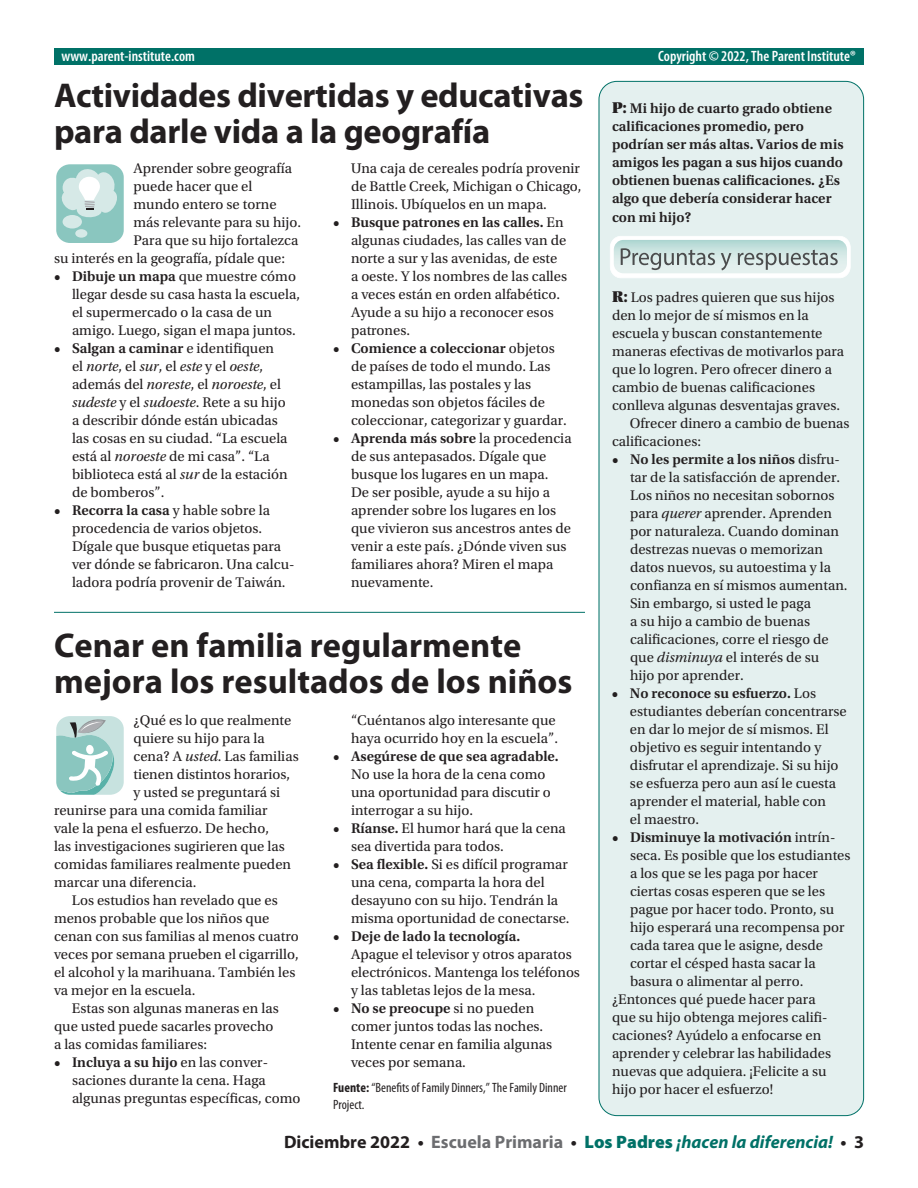
<style>
.page{position:relative;width:918px;height:1188px;background:#fff}
.page>*{position:absolute;margin:0;border:0;box-sizing:border-box;transform-origin:0 0}
.t1{font:700 34.5px/36px "Myriad Pro";letter-spacing:-.01em;color:#231f20}
.t2{font:italic 700 18px "Myriad Pro";color:#007167}
.t3{font:600 condensed 15px "Myriad Pro";color:#fff}
.t4{font:14.7px/18px "Utopia Std";color:#231f20}
.t5{font:600 14.7px/18px "Utopia Std";color:#231f20}
.t6{font:condensed 13.5px/16.5px "Myriad Pro";color:#231f20}
.s1{font-family:"Utopia Std Black Headline";font-weight:400;font-size:16.5px}
.s2{font-weight:600}
.s3{font-style:italic}
.s4{font-family:"Utopia Std Black Headline";font-size:16.5px}
.s5{font-weight:400}
.s6{font-weight:700}
.s7{font-style:normal;color:#231f20}
.s8{font-style:normal;color:#6c6d70}
.s9{font-weight:900;font-style:normal}
</style>
<div class="page">
<div style="left:599px;top:81px;width:265px;height:1035px;background:#e4f0ef;border-radius:18px"></div>
<div style="left:54px;top:49px;width:810px;height:16px;background:#007167"></div>
<svg style="left:610px;top:236px;width:241px;height:42px"></svg>
<svg style="left:56px;top:716px;width:68px;height:79px;background:#acd3cf"></svg>
<svg style="left:56px;top:164px;width:68px;height:79px;background:#b1d7d3"></svg>
<hr style="left:54px;top:612px;width:531px;height:1px;background:#007167">
<p class="t3" style="left:62px;top:46px;width:135px">www.parent-institute.com</p>
<p class="t3" style="left:658px;top:46px;width:199px">Copyright © 2022, The Parent Institute®</p>
<h1 class="t1" style="left:54px;top:76px;width:531px">Actividades divertidas y educativas para darle vida a la geografía</h1>
<p class="t5" style="left:612px;top:99px;width:233px"><span class="s1">P:</span> Mi hijo de cuarto grado obtiene calificaciones promedio, pero podrían ser más altas. Varios de mis amigos les pagan a sus hijos cuando obtienen buenas calificaciones. ¿Es algo que debería considerar hacer</p>
<p class="t5" style="left:612px;top:209px;width:81px">con mi hijo?</p>
<p class="t4" style="left:351px;top:159px;width:232px;text-align:justify">Una caja de cereales podría provenir de Battle Creek, Michigan o Chicago, Illinois. Ubíquelos en un mapa.</p>
<p class="t4" style="left:351px;top:213px;width:218px;text-indent:-18px"><span class="s2">• Busque patrones en las calles.</span> En algunas ciudades, las calles van de norte a sur y las avenidas, de este a oeste. Y los nombres de las calles a veces están en orden alfabético.<br>Ayude a su hijo a reconocer esos patrones.</p>
<p class="t4" style="left:351px;top:339px;width:217px;text-indent:-18px"><span class="s2">• Comience a coleccionar</span> objetos de países de todo el mundo. Las estampillas, las postales y las monedas son objetos fáciles de coleccionar, categorizar y guardar.</p>
<p class="t4" style="left:351px;top:429px;width:222px;text-indent:-18px"><span class="s2">• Aprenda más sobre</span> la procedencia de sus antepasados. Dígale que busque los lugares en un mapa.<br>De ser posible, ayude a su hijo a aprender sobre los lugares en los que vivieron sus ancestros antes de venir a este país. ¿Dónde viven sus familiares ahora? Miren el mapa nuevamente.</p>
<p class="t4" style="left:134px;top:159px;width:160px">Aprender sobre geografía</p>
<p class="t4" style="left:134px;top:177px;width:120px">puede hacer que el</p>
<p class="t4" style="left:134px;top:195px;width:145px">mundo entero se torne</p>
<p class="t4" style="left:134px;top:213px;width:169px">más relevante para su hijo.</p>
<p class="t4" style="left:134px;top:231px;width:166px">Para que su hijo fortalezca</p>
<p class="t4" style="left:54px;top:249px;width:233px">su interés en la geografía, pídale que:</p>
<p class="t4" style="left:72px;top:267px;width:230px;text-indent:-18px"><span class="s2">• Dibuje un mapa</span> que muestre cómo llegar desde su casa hasta la escuela, el supermercado o la casa de un amigo. Luego, sigan el mapa juntos.</p>
<p class="t4" style="left:72px;top:339px;width:217px;text-indent:-18px"><span class="s2">• Salgan a caminar</span> e identifiquen el <span class="s3">norte</span>, el <span class="s3">sur</span>, el <span class="s3">este</span> y el <span class="s3">oeste</span>, además del <span class="s3">noreste</span>, el <span class="s3">noroeste</span>, el <span class="s3">sudeste</span> y el <span class="s3">sudoeste</span>. Rete a su hijo a describir dónde están ubicadas las cosas en su ciudad. “La escuela está al <span class="s3">noroeste</span> de mi casa”. “La biblioteca está al <span class="s3">sur</span> de la estación de bomberos”.</p>
<p class="t4" style="left:72px;top:501px;width:224px;text-indent:-18px"><span class="s2">• Recorra la casa</span> y hable sobre la procedencia de varios objetos.<br>Dígale que busque etiquetas para ver dónde se fabricaron. Una calcu&shy;ladora podría provenir de Taiwán.</p>
<p class="t4" style="left:612px;top:288px;width:224px"><span class="s4">R:</span> Los padres quieren que sus hijos</p>
<p class="t4" style="left:612px;top:306px;width:198px">den lo mejor de sí mismos en la</p>
<p class="t4" style="left:612px;top:324px;width:212px">escuela y buscan constantemente</p>
<p class="t4" style="left:612px;top:342px;width:234px">maneras efectivas de motivarlos para</p>
<p class="t4" style="left:612px;top:360px;width:222px">que lo logren. Pero ofrecer dinero a</p>
<p class="t4" style="left:612px;top:378px;width:205px">cambio de buenas calificaciones</p>
<p class="t4" style="left:612px;top:396px;width:230px">conlleva algunas desventajas graves.</p>
<p class="t4" style="left:630px;top:414px;width:221px">Ofrecer dinero a cambio de buenas</p>
<p class="t4" style="left:612px;top:432px;width:91px">calificaciones:</p>
<p class="t4" style="left:630px;top:450px;width:219px;text-indent:-18px"><span class="s2">• No les permite a los niños</span> disfru&shy;tar de la satisfacción de aprender.<br>Los niños no necesitan sobornos para <span class="s3">querer</span> aprender. Aprenden por naturaleza. Cuando dominan destrezas nuevas o memorizan datos nuevos, su autoestima y la confianza en sí mismos aumentan.<br>Sin embargo, si usted le paga<br>a su hijo a cambio de buenas calificaciones, corre el riesgo de que <span class="s3">disminuya</span> el interés de su<br>hijo por aprender.</p>
<p class="t4" style="left:630px;top:684px;width:218px;text-indent:-18px"><span class="s2">• No reconoce su esfuerzo.</span> Los estudiantes deberían concentrarse en dar lo mejor de sí mismos. El objetivo es seguir intentando y disfrutar el aprendizaje. Si su hijo se esfuerza pero aun así le cuesta aprender el material, hable con<br>el maestro.</p>
<p class="t5" style="left:612px;top:828px;width:225px">• Disminuye la motivación <span class="s5">intrín-</span></p>
<p class="t4" style="left:630px;top:846px;width:222px">seca. Es posible que los estudiantes</p>
<p class="t4" style="left:630px;top:864px;width:190px">a los que se les paga por hacer</p>
<p class="t4" style="left:630px;top:882px;width:197px">ciertas cosas esperen que se les</p>
<p class="t4" style="left:630px;top:900px;width:206px">pague por hacer todo. Pronto, su</p>
<p class="t4" style="left:630px;top:918px;width:216px">hijo esperará una recompensa por</p>
<p class="t4" style="left:630px;top:936px;width:195px">cada tarea que le asigne, desde</p>
<p class="t4" style="left:630px;top:954px;width:187px">cortar el césped hasta sacar la</p>
<p class="t4" style="left:630px;top:972px;width:175px">basura o alimentar al perro.</p>
<p class="t4" style="left:612px;top:990px;width:205px">¿Entonces qué puede hacer para</p>
<p class="t4" style="left:612px;top:1008px;width:217px">que su hijo obtenga mejores califi-</p>
<p class="t4" style="left:612px;top:1026px;width:211px">caciones? Ayúdelo a enfocarse en</p>
<p class="t4" style="left:612px;top:1044px;width:221px">aprender y celebrar las habilidades</p>
<p class="t4" style="left:612px;top:1062px;width:216px">nuevas que adquiera. ¡Felicite a su</p>
<p class="t4" style="left:612px;top:1080px;width:163px">hijo por hacer el esfuerzo!</p>
<h1 class="t1" style="left:54px;top:626px;width:520px">Cenar en familia regularmente mejora los resultados de los niños</h1>
<p class="t4" style="left:351px;top:711px;width:209px">“Cuéntanos algo interesante que haya ocurrido hoy en la escuela”.</p>
<p class="t5" style="left:333px;top:747px;width:227px">• Asegúrese de que sea agradable.</p>
<p class="t4" style="left:351px;top:765px;width:201px">No use la hora de la cena como una oportunidad para discutir o interrogar a su hijo.</p>
<p class="t4" style="left:351px;top:819px;width:216px;text-indent:-18px"><span class="s2">• Ríanse.</span> El humor hará que la cena sea divertida para todos.</p>
<p class="t4" style="left:351px;top:855px;width:220px;text-indent:-18px"><span class="s2">• Sea flexible.</span> Si es difícil programar una cena, comparta la hora del desayuno con su hijo. Tendrán la misma oportunidad de conectarse.</p>
<p class="t5" style="left:333px;top:927px;width:189px">• Deje de lado la tecnología.</p>
<p class="t4" style="left:351px;top:945px;width:231px">Apague el televisor y otros aparatos electrónicos. Mantenga los teléfonos y las tabletas lejos de la mesa.</p>
<p class="t4" style="left:351px;top:999px;width:203px;text-indent:-18px"><span class="s2">• No se preocupe</span> si no pueden comer juntos todas las noches.<br>Intente cenar en familia algunas veces por semana.</p>
<p class="t6" style="left:333px;top:1079px;width:235px"><span class="s6">Fuente:</span> “Benefits of Family Dinners,” The Family Dinner<br>Project.</p>
<p class="t4" style="left:134px;top:711px;width:159px">¿Qué es lo que realmente</p>
<p class="t4" style="left:134px;top:729px;width:133px">quiere su hijo para la</p>
<p class="t4" style="left:134px;top:747px;width:167px">cena? A <span class="s3">usted</span>. Las familias</p>
<p class="t4" style="left:134px;top:765px;width:158px">tienen distintos horarios,</p>
<p class="t4" style="left:134px;top:783px;width:148px">y usted se preguntará si</p>
<p class="t4" style="left:54px;top:801px;width:215px">reunirse para una comida familiar</p>
<p class="t4" style="left:54px;top:819px;width:217px">vale la pena el esfuerzo. De hecho,</p>
<p class="t4" style="left:54px;top:837px;width:232px">las investigaciones sugirieren que las</p>
<p class="t4" style="left:54px;top:855px;width:239px">comidas familiares realmente pueden</p>
<p class="t4" style="left:54px;top:873px;width:144px">marcar una diferencia.</p>
<p class="t4" style="left:72px;top:891px;width:207px">Los estudios han revelado que es</p>
<p class="t4" style="left:54px;top:909px;width:217px">menos probable que los niños que</p>
<p class="t4" style="left:54px;top:927px;width:246px">cenan con sus familias al menos cuatro</p>
<p class="t4" style="left:54px;top:945px;width:246px">veces por semana prueben el cigarrillo,</p>
<p class="t4" style="left:54px;top:963px;width:243px">el alcohol y la marihuana. También les</p>
<p class="t4" style="left:54px;top:981px;width:143px">va mejor en la escuela.</p>
<p class="t4" style="left:72px;top:999px;width:208px">Estas son algunas maneras en las</p>
<p class="t4" style="left:54px;top:1017px;width:221px">que usted puede sacarles provecho</p>
<p class="t4" style="left:54px;top:1035px;width:155px">a las comidas familiares:</p>
<p class="t4" style="left:72px;top:1053px;width:230px;text-indent:-18px"><span class="s2">• Incluya a su hijo</span> en las conver&shy;saciones durante la cena. Haga algunas preguntas específicas, como</p>
<p class="t2" style="left:284px;top:1130px;width:581px"><span class="s7">Diciembre 2022 •</span> <span class="s8">Escuela Primaria</span> <span class="s7">•</span> <span class="s9">Los Padres</span> ¡hacen la diferencia! <span class="s7">• 3</span></p>
</div>
